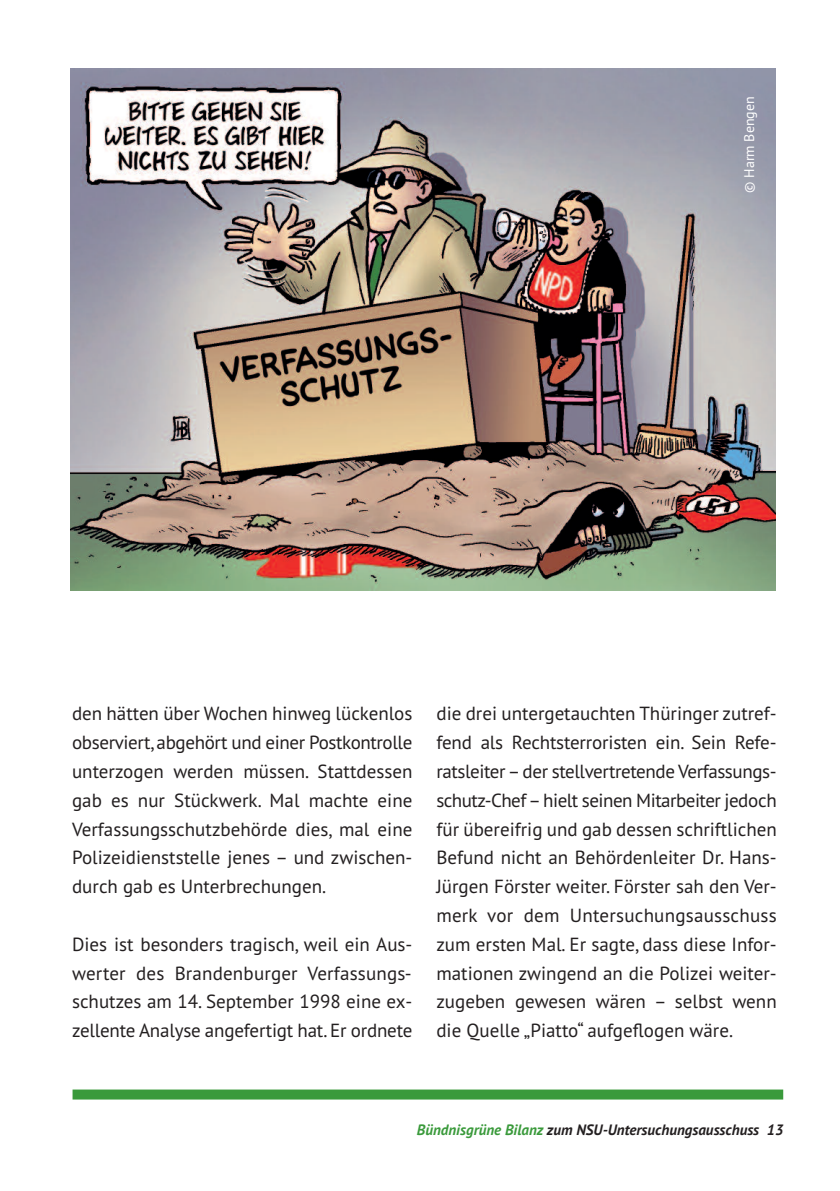
<style>
.page{position:relative;width:840px;height:1191px;background:#fff}
.page>*{position:absolute;margin:0;border:0;box-sizing:border-box;transform-origin:0 0}
.t1{font:19px/28.8px "PT Sans";color:#231f20;text-align:justify}
.t2{font:italic 700 15px "PT Sans";color:#231f20}
.t3{font:14px "PT Sans";color:#fff}
.s1{color:#3a9a3b}
</style>
<div class="page">
<div style="left:72px;top:1089px;width:710px;height:10px;background:#3a9a3b"></div>
<img style="left:70px;top:68px;width:704px;height:522px">
<p class="t3" style="left:739px;top:193px;width:98px;rotate:-90deg">© Harm Bengen</p>
<p class="t1" style="left:72px;top:698px;width:342px">den hätten über Wochen hinweg lückenlos observiert, abgehört und einer Postkontrolle unterzogen werden müssen. Stattdessen gab es nur Stückwerk. Mal machte eine Verfassungsschutzbehörde dies, mal eine Polizeidienststelle jenes – und zwischen&shy;durch gab es Unterbrechungen.</p>
<p class="t1" style="left:72px;top:929px;width:342px">Dies ist besonders tragisch, weil ein Aus&shy;werter des Brandenburger Verfassungs&shy;schutzes am 14. September 1998 eine ex&shy;zellente Analyse angefertigt hat. Er ordnete</p>
<p class="t1" style="left:436px;top:698px;width:342px">die drei untergetauchten Thüringer zutref&shy;fend als Rechtsterroristen ein. Sein Refe&shy;ratsleiter–der stellvertretende Verfassungs&shy;schutz-Chef–hielt seinen Mitarbeiter jedoch für übereifrig und gab dessen schriftlichen Befund nicht an Behördenleiter Dr. Hans-Jürgen Förster weiter. Förster sah den Ver&shy;merk vor dem Untersuchungsausschuss zum ersten Mal. Er sagte, dass diese Infor&shy;mationen zwingend an die Polizei weiter&shy;zugeben gewesen wären – selbst wenn die Quelle „Piatto“ aufgeflogen wäre.</p>
<p class="t2" style="left:416px;top:1119px;width:368px"><span class="s1">Bündnisgrüne Bilanz</span> zum NSU-Untersuchungsausschuss 13</p>
</div>
